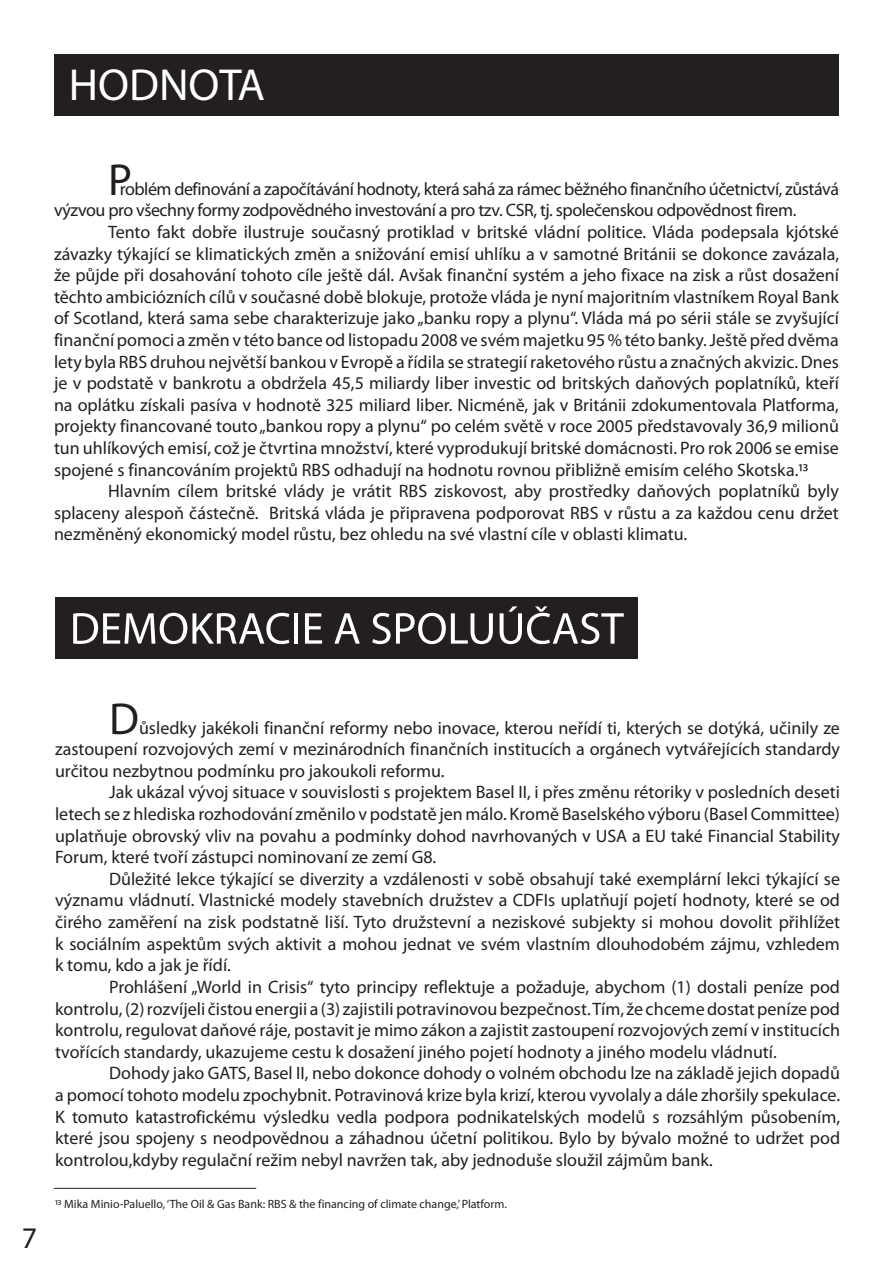
<style>
.page{position:relative;width:893px;height:1263px;background:#fff}
.page>*{position:absolute;margin:0;border:0;box-sizing:border-box;transform-origin:0 0}
.t1{font:45px "Myriad Pro";color:#fff}
.t2{font:45px "Myriad Pro";color:#231f20}
.t3{font:30px "Myriad Pro";color:#231f20}
.t4{font:18px/21.6px "Myriad Pro";color:#231f20;text-align:justify}
.t5{font:18px/21.6px "Myriad Pro";letter-spacing:-.025em;color:#231f20}
.t6{font:12px "Myriad Pro";color:#231f20}
</style>
<div class="page">
<hr style="left:54px;top:1188px;width:202px;height:1px;background:#231f20">
<div style="left:54px;top:54px;width:785px;height:61px;background:#231f20"></div>
<div style="left:55px;top:598px;width:582px;height:61px;background:#231f20"></div>
<svg style="left:73px;top:613px;width:216px;height:31px"></svg>
<hr style="left:294px;top:613px;width:4px;height:31px;background:#fff">
<svg style="left:305px;top:613px;width:17px;height:31px"></svg>
<svg style="left:334px;top:613px;width:26px;height:31px"></svg>
<svg style="left:372px;top:613px;width:121px;height:31px"></svg>
<svg style="left:500px;top:606px;width:124px;height:38px"></svg>
<h1 class="t1" style="left:69px;top:57px;width:198px">HODNOTA</h1>
<h1 class="t2" style="left:108px;top:152px;width:25px">P</h1>
<p class="t5" style="left:54px;top:178px;width:786px;text-indent:66px">roblém definování a započítávání hodnoty, která sahá za rámec běžného finančního účetnictví, zůstává výzvou pro všechny formy zodpovědného investování a pro tzv. CSR, tj. společenskou odpovědnost firem.</p>
<p class="t4" style="left:54px;top:221px;width:787px;text-indent:54px">Tento fakt dobře ilustruje současný protiklad v britské vládní politice. Vláda podepsala kjótské závazky týkající se klimatických změn a snižování emisí uhlíku a v samotné Británii se dokonce zavázala, že půjde při dosahování tohoto cíle ještě dál. Avšak finanční systém a jeho fixace na zisk a růst dosažení těchto ambiciózních cílů v současné době blokuje, protože vláda je nyní majoritním vlastníkem Royal Bank of Scotland, která sama sebe charakterizuje jako „banku ropy a plynu“. Vláda má po sérii stále se zvyšující finanční pomoci a změn v této bance od listopadu 2008 ve svém majetku 95 % této banky. Ještě před dvěma lety byla RBS druhou největší bankou v Evropě a řídila se strategií raketového růstu a značných akvizic. Dnes je v podstatě v bankrotu a obdržela 45,5 miliardy liber investic od britských daňových poplatníků, kteří na oplátku získali pasíva v hodnotě 325 miliard liber. Nicméně, jak v Británii zdokumentovala Platforma, projekty financované touto „bankou ropy a plynu“ po celém světě v roce 2005 představovaly 36,9 milionů tun uhlíkových emisí, což je čtvrtina množství, které vyprodukují britské domácnosti. Pro rok 2006 se emise spojené s financováním projektů RBS odhadují na hodnotu rovnou přibližně emisím celého Skotska.13</p>
<p class="t4" style="left:54px;top:480px;width:786px;text-indent:54px">Hlavním cílem britské vlády je vrátit RBS ziskovost, aby prostředky daňových poplatníků byly splaceny alespoň částečně. Britská vláda je připravena podporovat RBS v růstu a za každou cenu držet nezměněný ekonomický model růstu, bez ohledu na své vlastní cíle v oblasti klimatu.</p>
<h2 class="t3" style="left:22px;top:1219px;width:17px">7</h2>
<h1 class="t2" style="left:109px;top:691px;width:31px">D</h1>
<p class="t4" style="left:55px;top:716px;width:786px;text-indent:84px">ůsledky jakékoli finanční reformy nebo inovace, kterou neřídí ti, kterých se dotýká, učinily ze zastoupení rozvojových zemí v mezinárodních finančních institucích a orgánech vytvářejících standardy určitou nezbytnou podmínku pro jakoukoli reformu.</p>
<p class="t4" style="left:55px;top:781px;width:786px;text-indent:54px">Jak ukázal vývoj situace v souvislosti s projektem Basel II, i přes změnu rétoriky v posledních deseti letech se z hlediska rozhodování změnilo v podstatě jen málo. Kromě Baselského výboru (Basel Committee) uplatňuje obrovský vliv na povahu a podmínky dohod navrhovaných v USA a EU také Financial Stability Forum, které tvoří zástupci nominovaní ze zemí G8.</p>
<p class="t4" style="left:55px;top:868px;width:786px;text-indent:54px">Důležité lekce týkající se diverzity a vzdálenosti v sobě obsahují také exemplární lekci týkající se významu vládnutí. Vlastnické modely stavebních družstev a CDFIs uplatňují pojetí hodnoty, které se od čirého zaměření na zisk podstatně liší. Tyto družstevní a neziskové subjekty si mohou dovolit přihlížet k sociálním aspektům svých aktivit a mohou jednat ve svém vlastním dlouhodobém zájmu, vzhledem k tomu, kdo a jak je řídí.</p>
<p class="t4" style="left:55px;top:976px;width:786px;text-indent:54px">Prohlášení „World in Crisis“ tyto principy reflektuje a požaduje, abychom (1) dostali peníze pod kontrolu, (2) rozvíjeli čistou energii a (3) zajistili potravinovou bezpečnost. Tím, že chceme dostat peníze pod kontrolu, regulovat daňové ráje, postavit je mimo zákon a zajistit zastoupení rozvojových zemí v institucích tvořících standardy, ukazujeme cestu k dosažení jiného pojetí hodnoty a jiného modelu vládnutí.</p>
<p class="t4" style="left:55px;top:1062px;width:787px;text-indent:54px">Dohody jako GATS, Basel II, nebo dokonce dohody o volném obchodu lze na základě jejich dopadů a pomocí tohoto modelu zpochybnit. Potravinová krize byla krizí, kterou vyvolaly a dále zhoršily spekulace.<br>K tomuto katastrofickému výsledku vedla podpora podnikatelských modelů s rozsáhlým působením, které jsou spojeny s neodpovědnou a záhadnou účetní politikou. Bylo by bývalo možné to udržet pod kontrolou,kdyby regulační režim nebyl navržen tak, aby jednoduše sloužil zájmům bank.</p>
<p class="t6" style="left:55px;top:1197px;width:453px">13 Mika Minio-Paluello, ‘The Oil &amp; Gas Bank: RBS &amp; the financing of climate change,’ Platform.</p>
</div>
